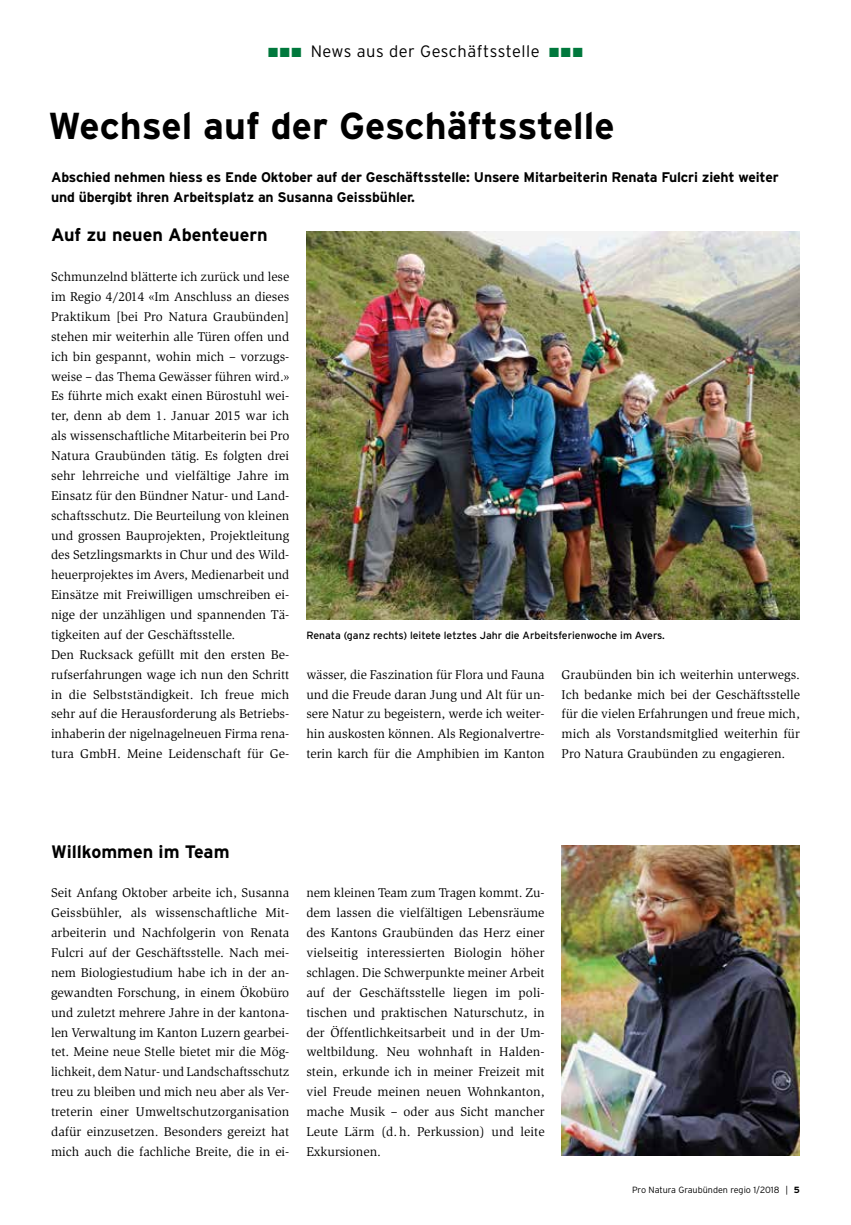
<style>
.page{position:relative;width:851px;height:1225px;background:#fff}
.page>*{position:absolute;margin:0;border:0;box-sizing:border-box;transform-origin:0 0}
.t1{font:700 37.5px "Interstate";color:#000}
.t2{font:700 18px "Interstate";color:#000}
.t3{font:300 16.5px "Interstate";letter-spacing:.03em;color:#000}
.t4{font:700 13.95px/19.8px "Interstate";letter-spacing:-.01em;color:#000}
.t5{font:13.05px/19.8px "Slimbach Std";color:#000;text-align:justify}
.t6{font:10.5px "Interstate";color:#000}
.t7{font:300 9px "Interstate";color:#000}
.s1{color:#00783c}
.s2{font-weight:700}
</style>
<div class="page">
<img style="left:306px;top:231px;width:493px;height:388px">
<img style="left:561px;top:845px;width:238px;height:310px">
<p class="t3" style="left:268px;top:41px;width:316px"><span class="s1">■■■</span> News aus der Geschäftsstelle <span class="s1">■■■</span></p>
<h1 class="t1" style="left:48px;top:103px;width:567px">Wechsel auf der Geschäftsstelle</h1>
<p class="t4" style="left:51px;top:167px;width:729px">Abschied nehmen hiess es Ende Oktober auf der Geschäftsstelle: Unsere Mitarbeiterin Renata Fulcri zieht weiter und übergibt ihren Arbeitsplatz an Susanna Geissbühler.</p>
<h2 class="t2" style="left:51px;top:224px;width:218px">Auf zu neuen Abenteuern</h2>
<p class="t5" style="left:51px;top:267px;width:240px;text-align:left">Schmunzelnd blätterte ich zurück und lese im Regio 4/2014 «Im Anschluss an dieses Praktikum [bei Pro Natura Graubünden] stehen mir weiterhin alle Türen offen und ich bin gespannt, wohin mich – vorzugs&shy;weise – das Thema Gewässer führen wird.» Es führte mich exakt einen Bürostuhl wei&shy;ter, denn ab dem 1. Januar 2015 war ich als wissenschaftliche Mitarbeiterin bei Pro Natura Graubünden tätig. Es folgten drei sehr lehrreiche und vielfältige Jahre im Einsatz für den Bündner Natur- und Land&shy;schaftsschutz. Die Beurteilung von kleinen und grossen Bauprojekten, Projektleitung des Setzlingsmarkts in Chur und des Wild&shy;heuerprojektes im Avers, Medienarbeit und Einsätze mit Freiwilligen umschreiben ei&shy;nige der unzähligen und spannenden Tä&shy;tigkeiten auf der Geschäftsstelle.<br>Den Rucksack gefüllt mit den ersten Be&shy;rufserfahrungen wage ich nun den Schritt in die Selbstständigkeit. Ich freue mich sehr auf die Herausforderung als Betriebs&shy;inhaberin der nigelnagelneuen Firma rena&shy;tura GmbH. Meine Leidenschaft für Ge-</p>
<p class="t6" style="left:306px;top:629px;width:360px">Renata (ganz rechts) leitete letztes Jahr die Arbeitsferienwoche im Avers.</p>
<p class="t5" style="left:306px;top:664px;width:240px">wässer, die Faszination für Flora und Fauna und die Freude daran Jung und Alt für un&shy;sere Natur zu begeistern, werde ich weiter&shy;hin auskosten können. Als Regionalvertre&shy;terin karch für die Amphibien im Kanton</p>
<p class="t5" style="left:561px;top:664px;width:240px">Graubünden bin ich weiterhin unterwegs.<br>Ich bedanke mich bei der Geschäftsstelle für die vielen Erfahrungen und freue mich, mich als Vorstandsmitglied weiterhin für Pro Natura Graubünden zu engagieren.</p>
<h2 class="t2" style="left:51px;top:840px;width:180px">Willkommen im Team</h2>
<p class="t5" style="left:51px;top:883px;width:240px">Seit Anfang Oktober arbeite ich, Susanna Geissbühler, als wissenschaftliche Mit&shy;arbeiterin und Nachfolgerin von Renata Fulcri auf der Geschäftsstelle. Nach mei&shy;nem Biologiestudium habe ich in der an&shy;gewandten Forschung, in einem Ökobüro und zuletzt mehrere Jahre in der kantona&shy;len Verwaltung im Kanton Luzern gearbei&shy;tet. Meine neue Stelle bietet mir die Mög&shy;lichkeit, dem Natur- und Landschaftsschutz treu zu bleiben und mich neu aber als Ver&shy;treterin einer Umweltschutzorganisation dafür einzusetzen. Besonders gereizt hat mich auch die fachliche Breite, die in ei-</p>
<p class="t5" style="left:306px;top:883px;width:240px">nem kleinen Team zum Tragen kommt. Zu&shy;dem lassen die vielfältigen Lebensräume des Kantons Graubünden das Herz einer vielseitig interessierten Biologin höher schlagen. Die Schwerpunkte meiner Arbeit auf der Geschäftsstelle liegen im poli&shy;tischen und praktischen Naturschutz, in der Öffentlichkeitsarbeit und in der Um&shy;weltbildung. Neu wohnhaft in Halden&shy;stein, erkunde ich in meiner Freizeit mit viel Freude meinen neuen Wohnkanton, mache Musik – oder aus Sicht mancher Leute Lärm (d.h. Perkussion) und leite Exkursionen.</p>
<p class="t7" style="left:632px;top:1184px;width:169px">Pro Natura Graubünden regio 1/2018 | <span class="s2">5</span></p>
</div>
